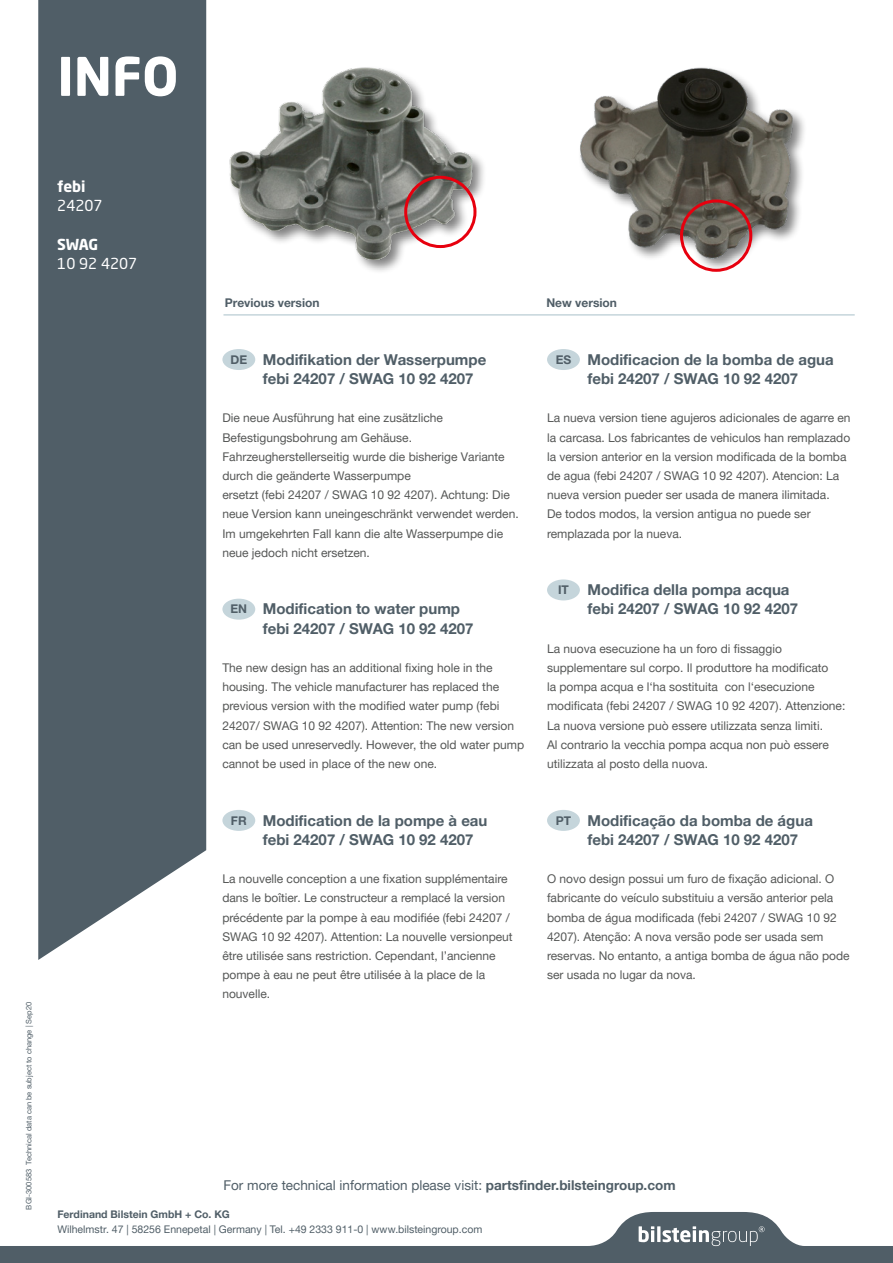
<style>
.page{position:relative;width:893px;height:1263px;background:#fff}
.page>*{position:absolute;margin:0;border:0;box-sizing:border-box;transform-origin:0 0}
.t1{font:700 52.5px "Neo Sans Pro";color:#fff}
.t2{font:700 15px/19.2px "Helvetica Neue World 75";color:#505e67}
.t3{font:15px "Neo Sans Pro";color:#fff}
.t4{font:700 15px "Neo Sans Pro";letter-spacing:-.015em;color:#fff}
.t5{font:13.5px "Helvetica Neue World 55 Roman";color:#505e67}
.t6{font:12px/19.2px "Helvetica Neue World 55 Roman";color:#555756}
.t7{font:700 12px "Helvetica Neue World 75";color:#505e67}
.t8{font:10.5px "Helvetica Neue World 55 Roman";color:#505e67}
.t9{font:700 10.5px "Helvetica Neue World 75";color:#505e67}
.t10{font:7.5px "Helvetica Neue World 55 Roman";color:#505e67}
.s1{font-size:12px}
.s2{font-family:"Helvetica Neue World 75";font-weight:700}
</style>
<div class="page">
<svg style="left:38px;top:0;width:168px;height:960px;background:#5b6871"></svg>
<svg style="left:0;top:1212px;width:893px;height:51px"></svg>
<svg style="left:639px;top:1226px;width:126px;height:20px"></svg>
<div style="left:222px;top:349px;width:33px;height:21px;background:#c5d5db;border-radius:50%"></div>
<div style="left:222px;top:599px;width:33px;height:21px;background:#c5d5db;border-radius:50%"></div>
<div style="left:222px;top:810px;width:33px;height:21px;background:#c5d5db;border-radius:50%"></div>
<div style="left:547px;top:349px;width:33px;height:21px;background:#c5d5db;border-radius:50%"></div>
<div style="left:547px;top:579px;width:33px;height:21px;background:#c5d5db;border-radius:50%"></div>
<div style="left:547px;top:810px;width:33px;height:21px;background:#c5d5db;border-radius:50%"></div>
<hr style="left:223px;top:314px;width:632px;height:2px;background:#c5d5db">
<div style="left:228px;top:65px;width:259px;height:209px;background:#000;opacity:.5"></div>
<img style="left:228px;top:65px;width:253px;height:198px">
<div style="left:404px;top:176px;width:72px;height:72px;border:3px solid #e7000e;border-radius:50%"></div>
<img style="left:580px;top:67px;width:224px;height:203px">
<div style="left:680px;top:199px;width:72px;height:73px;border:3px solid #e7000e;border-radius:50%"></div>
<h1 class="t1" style="left:57px;top:43px;width:123px">INFO</h1>
<p class="t10" style="left:24px;top:1209px;width:209px;rotate:-90deg">BGI-300583 Technical data can be subject to change | Sep20</p>
<p class="t4" style="left:57px;top:177px;width:30px">febi</p>
<p class="t3" style="left:57px;top:196px;width:47px">24207</p>
<p class="t4" style="left:57px;top:234px;width:43px">SWAG</p>
<p class="t3" style="left:57px;top:254px;width:82px">10 92 4207</p>
<p class="t7" style="left:225px;top:296px;width:96px">Previous version</p>
<p class="t7" style="left:546px;top:296px;width:72px">New version</p>
<p class="t2" style="left:263px;top:350px;width:225px;text-indent:-32px"><span class="s1">DE</span> Modifikation der Wasserpumpe febi 24207 / SWAG 10 92 4207</p>
<p class="t6" style="left:222px;top:409px;width:298px">Die neue Ausführung hat eine zusätzliche Befestigungsbohrung am Gehäuse.<br>Fahrzeugherstellerseitig wurde die bisherige Variante durch die geänderte Wasserpumpe<br>ersetzt (febi 24207 / SWAG 10 92 4207). Achtung: Die neue Version kann uneingeschränkt verwendet werden.<br>Im umgekehrten Fall kann die alte Wasserpumpe die neue jedoch nicht ersetzen.</p>
<p class="t2" style="left:263px;top:599px;width:212px;text-indent:-32px"><span class="s1">EN</span> Modification to water pump febi 24207 / SWAG 10 92 4207</p>
<p class="t6" style="left:222px;top:658px;width:303px">The new design has an additional fixing hole in the housing. The vehicle manufacturer has replaced the previous version with the modified water pump (febi 24207/ SWAG 10 92 4207). Attention: The new version can be used unreservedly. However, the old water pump cannot be used in place of the new one.</p>
<p class="t2" style="left:263px;top:811px;width:226px;text-indent:-32px"><span class="s1">FR</span> Modification de la pompe à eau febi 24207 / SWAG 10 92 4207</p>
<p class="t6" style="left:222px;top:869px;width:292px">La nouvelle conception a une fixation supplémentaire dans le boîtier. Le constructeur a remplacé la version précédente par la pompe à eau modifiée (febi 24207 / SWAG 10 92 4207). Attention: La nouvelle versionpeut être utilisée sans restriction. Cependant, l’ancienne pompe à eau ne peut être utilisée à la place de la nouvelle.</p>
<p class="t2" style="left:556px;top:350px;width:280px;text-align:center"><span class="s1">ES</span> Modificacion de la bomba de agua febi 24207 / SWAG 10 92 4207</p>
<p class="t6" style="left:547px;top:409px;width:305px">La nueva version tiene agujeros adicionales de agarre en la carcasa. Los fabricantes de vehiculos han remplazado la version anterior en la version modificada de la bomba de agua (febi 24207 / SWAG 10 92 4207). Atencion: La nueva version pueder ser usada de manera ilimitada.<br>De todos modos, la version antigua no puede ser remplazada por la nueva.</p>
<p class="t2" style="left:587px;top:580px;width:212px;text-indent:-29px"><span class="s1">IT</span> Modifica della pompa acqua febi 24207 / SWAG 10 92 4207</p>
<p class="t6" style="left:547px;top:639px;width:300px">La nuova esecuzione ha un foro di fissaggio supplementare sul corpo. Il produttore ha modificato<br>la pompa acqua e l‘ha sostituita con l‘esecuzione modificata (febi 24207 / SWAG 10 92 4207). Attenzione:<br>La nuova versione può essere utilizzata senza limiti.<br>Al contrario la vecchia pompa acqua non può essere utilizzata al posto della nuova.</p>
<p class="t2" style="left:587px;top:811px;width:227px;text-indent:-32px"><span class="s1">PT</span> Modificação da bomba de água febi 24207 / SWAG 10 92 4207</p>
<p class="t6" style="left:547px;top:869px;width:304px">O novo design possui um furo de fixação adicional. O fabricante do veículo substituiu a versão anterior pela bomba de água modificada (febi 24207 / SWAG 10 92<br>4207). Atenção: A nova versão pode ser usada sem reservas. No entanto, a antiga bomba de água não pode ser usada no lugar da nova.</p>
<p class="t5" style="left:223px;top:1178px;width:454px">For more technical information please visit: <span class="s2">partsfinder.bilsteingroup.com</span></p>
<p class="t9" style="left:57px;top:1208px;width:174px">Ferdinand Bilstein GmbH + Co. KG</p>
<p class="t8" style="left:57px;top:1223px;width:426px">Wilhelmstr. 47 | 58256 Ennepetal | Germany | Tel. +49 2333 911-0 | www.bilsteingroup.com</p>
</div>
